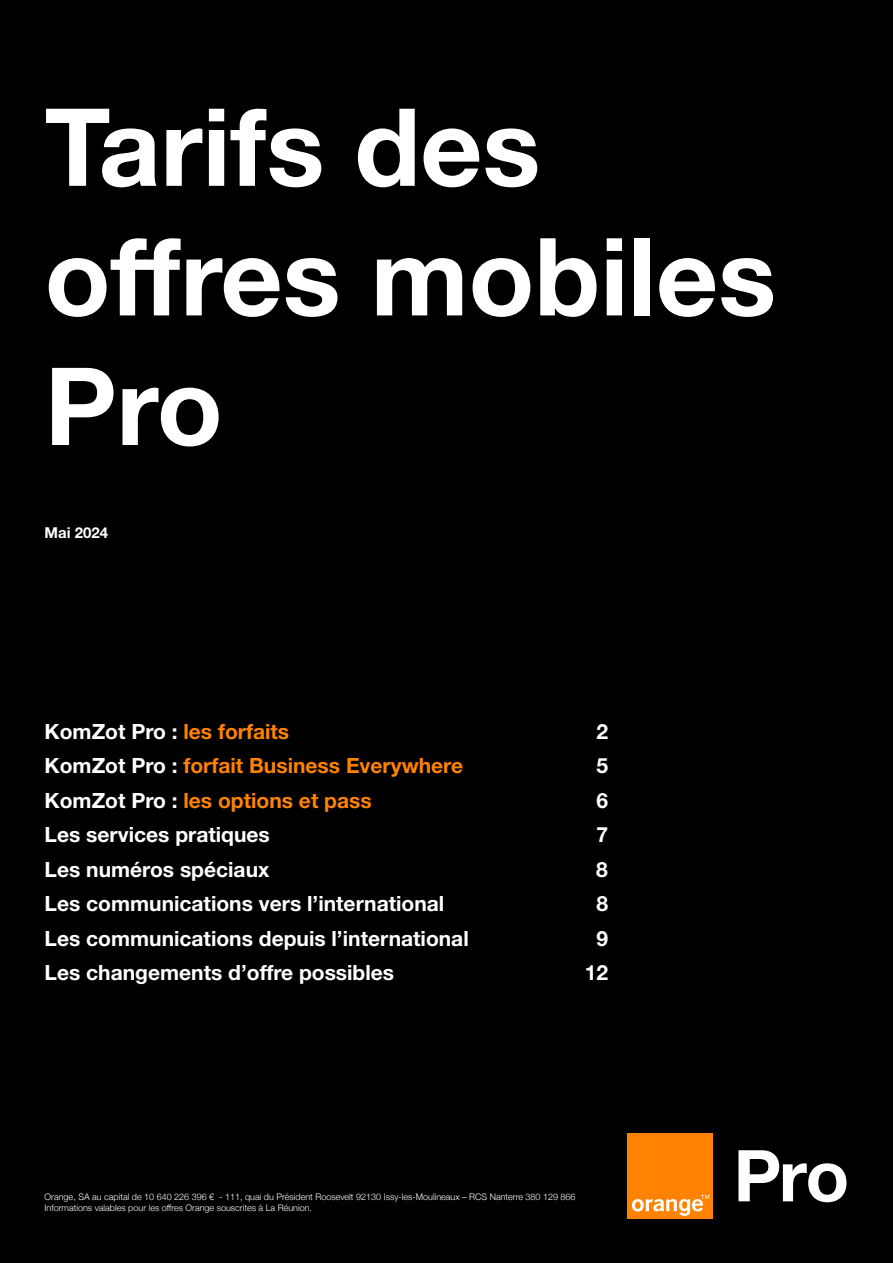
<style>
.page{position:relative;width:893px;height:1263px;background:#000}
.page>*{position:absolute;margin:0;border:0;box-sizing:border-box;transform-origin:0 0}
.t1{font:700 108px/129.6px "Helvetica Neue LT Std";color:#fff}
.t2{font:700 21px "Helvetica Neue LT Std";color:#fff}
.t3{font:700 21px "Helvetica Neue LT Std";color:#ff8300}
.t4{font:700 15px "Helvetica Neue LT Std";color:#fff}
.t5{font:300 9px/10.8px "Helvetica Neue";color:#fff}
.s1{color:#fff}
</style>
<div class="page">
<svg style="left:738px;top:1150px;width:108px;height:52px"></svg>
<div style="left:627px;top:1133px;width:85px;height:85px;background:#ff8300"></div>
<svg style="left:632px;top:1195px;width:77px;height:21px"></svg>
<h1 class="t1" style="left:45px;top:80px;width:733px">Tarifs des offres mobiles<br>Pro</h1>
<h3 class="t4" style="left:45px;top:523px;width:65px">Mai 2024</h3>
<h2 class="t3" style="left:45px;top:718px;width:246px"><span class="s1">KomZot Pro :</span> les forfaits</h2>
<h2 class="t2" style="left:596px;top:718px;width:13px">2</h2>
<h2 class="t3" style="left:45px;top:753px;width:420px"><span class="s1">KomZot Pro :</span> forfait Business Everywhere</h2>
<h2 class="t2" style="left:596px;top:753px;width:13px">5</h2>
<h2 class="t3" style="left:45px;top:787px;width:329px"><span class="s1">KomZot Pro :</span> les options et pass</h2>
<h2 class="t2" style="left:596px;top:787px;width:13px">6</h2>
<h2 class="t2" style="left:45px;top:822px;width:227px">Les services pratiques</h2>
<h2 class="t2" style="left:596px;top:822px;width:13px">7</h2>
<h2 class="t2" style="left:45px;top:856px;width:226px">Les numéros spéciaux</h2>
<h2 class="t2" style="left:596px;top:856px;width:13px">8</h2>
<h2 class="t2" style="left:45px;top:891px;width:401px">Les communications vers l’international</h2>
<h2 class="t2" style="left:596px;top:891px;width:13px">8</h2>
<h2 class="t2" style="left:45px;top:925px;width:426px">Les communications depuis l’international</h2>
<h2 class="t2" style="left:596px;top:925px;width:13px">9</h2>
<h2 class="t2" style="left:45px;top:960px;width:351px">Les changements d’offre possibles</h2>
<h2 class="t2" style="left:585px;top:960px;width:25px">12</h2>
<p class="t5" style="left:45px;top:1190px;width:532px">Orange, SA au capital de 10 640 226 396 € - 111, quai du Président Roosevelt 92130 Issy-les-Moulineaux – RCS Nanterre 380 129 866<br>Informations valables pour les offres Orange souscrites à La Réunion.</p>
</div>
